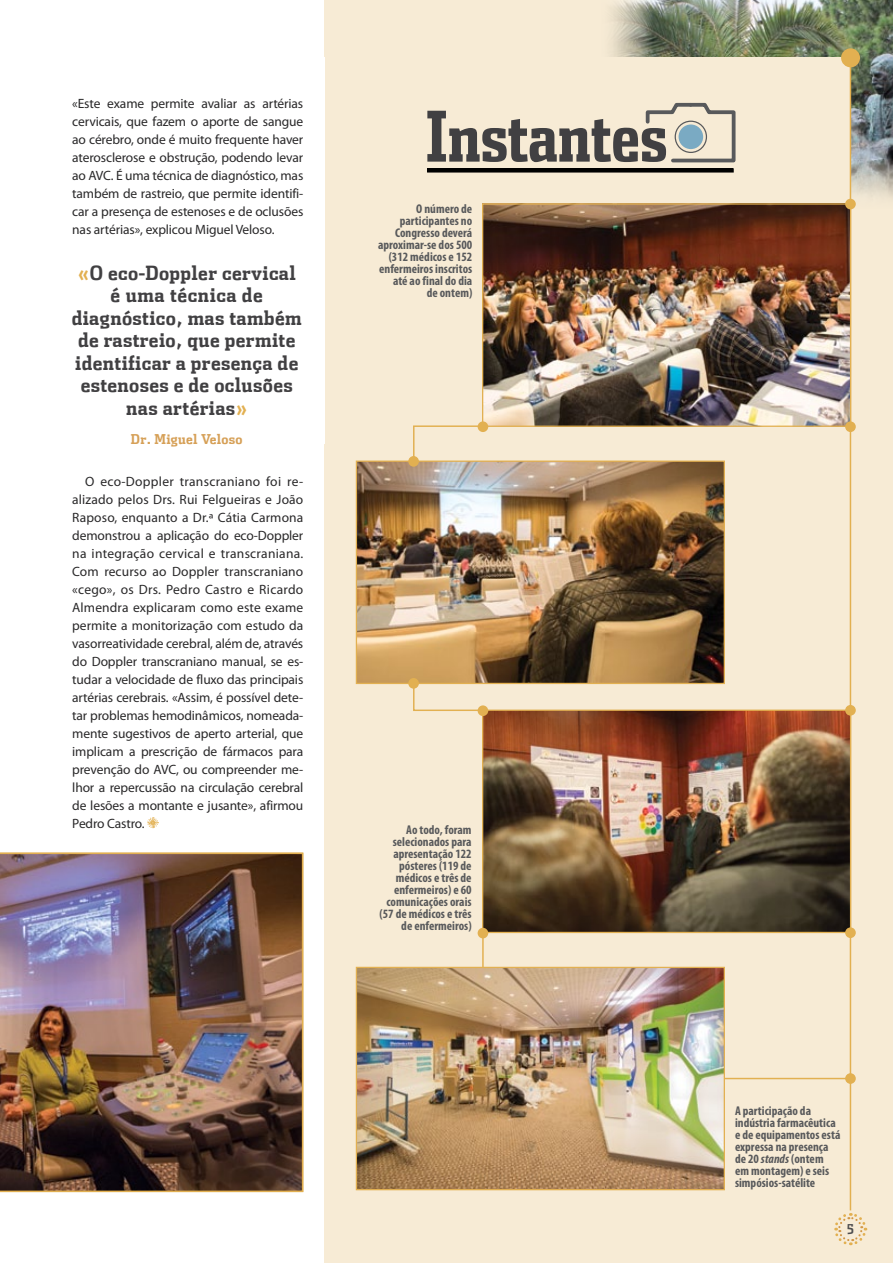
<style>
.page{position:relative;width:893px;height:1263px;background:#fff}
.page>*{position:absolute;margin:0;border:0;box-sizing:border-box;transform-origin:0 0}
.t1{font:700 69.6px "Dispatch Comp Tab";color:#414042}
.t2{font:700 19.5px/22.5px "Dispatch Cond Tab";letter-spacing:.02em;color:#414042;text-align:center}
.t3{font:13.5px/18px "Myriad Pro";letter-spacing:-.01em;color:#292829;text-align:justify}
.t4{font:700 13.5px "Dispatch Cond Tab";letter-spacing:.02em;color:#d6a057}
.t5{font:700 13.5px "Dispatch Comp";color:#4d4d4f}
.t6{font:700 condensed 12.75px/12px "Myriad Pro";color:#58595b;text-align:right}
.s1{font-size:20.25px;color:#e2b051}
.s2{font-style:italic}
</style>
<div class="page">
<div style="left:325px;top:0;width:568px;height:1263px;background:#f7ebd5"></div>
<img style="left:610px;top:0;width:283px;height:213px">
<svg style="left:147px;top:817px;width:12px;height:12px"></svg>
<img style="left:0;top:853px;width:303px;height:339px">
<div style="left:325px;top:58px;width:525px;height:1205px;background:#f7ebd5"></div>
<svg style="left:645px;top:102px;width:91px;height:61px"></svg>
<div style="left:675px;top:121px;width:32px;height:32px;border:1px solid #58595b;border-radius:50%"></div>
<div style="left:678px;top:125px;width:25px;height:24px;background:#7aaac3;border-radius:50%"></div>
<hr style="left:428px;top:169px;width:305px;height:3px;background:#000">
<div style="left:427px;top:168px;width:307px;height:5px;border:1px solid #000"></div>
<hr style="left:482px;top:933px;width:2px;height:72px;background:#e2b051">
<hr style="left:673px;top:1078px;width:177px;height:1px;background:#e2b051">
<div style="left:845px;top:1073px;width:11px;height:11px;background:#e2b051;border-radius:50%"></div>
<svg style="left:834px;top:1213px;width:34px;height:33px"></svg>
<div style="left:841px;top:48px;width:19px;height:19px;background:#e2b051;border-radius:50%"></div>
<hr style="left:850px;top:56px;width:1px;height:1154px;background:#e2b051">
<img style="left:484px;top:205px;width:365px;height:220px">
<div style="left:482px;top:203px;width:369px;height:224px;border:1px solid #e2b051"></div>
<img style="left:484px;top:711px;width:365px;height:220px">
<div style="left:482px;top:709px;width:369px;height:224px;border:1px solid #e2b051"></div>
<img style="left:358px;top:969px;width:365px;height:219px">
<div style="left:356px;top:967px;width:369px;height:223px;border:1px solid #e2b051"></div>
<div style="left:845px;top:199px;width:11px;height:10px;background:#e2b051;border-radius:50%"></div>
<div style="left:845px;top:421px;width:11px;height:11px;background:#e2b051;border-radius:50%"></div>
<svg style="left:413px;top:425px;width:71px;height:287px"></svg>
<img style="left:358px;top:462px;width:365px;height:220px">
<div style="left:356px;top:460px;width:369px;height:224px;border:1px solid #e2b051"></div>
<div style="left:408px;top:456px;width:11px;height:11px;background:#e2b051;border-radius:50%"></div>
<div style="left:408px;top:678px;width:11px;height:11px;background:#e2b051;border-radius:50%"></div>
<div style="left:478px;top:705px;width:10px;height:11px;background:#e2b051;border-radius:50%"></div>
<div style="left:478px;top:421px;width:10px;height:11px;background:#e2b051;border-radius:50%"></div>
<div style="left:845px;top:705px;width:11px;height:11px;background:#e2b051;border-radius:50%"></div>
<div style="left:845px;top:927px;width:11px;height:11px;background:#e2b051;border-radius:50%"></div>
<div style="left:478px;top:928px;width:10px;height:10px;background:#e2b051;border-radius:50%"></div>
<p class="t3" style="left:72px;top:94px;width:233px">«Este exame permite avaliar as artérias cervicais, que fazem o aporte de sangue ao cérebro, onde é muito frequente haver aterosclerose e obstrução, podendo levar ao AVC. É uma técnica de diagnóstico, mas também de rastreio, que permite identifi&shy;car a presença de estenoses e de oclusões nas artérias», explicou Miguel Veloso.</p>
<h2 class="t2" style="left:72px;top:261px;width:232px"><span class="s1">«</span>O eco-Doppler cervical é uma técnica de diagnóstico, mas também de rastreio, que permite identificar a presença de estenoses e de oclusões nas artérias<span class="s1">»</span></h2>
<p class="t4" style="left:131px;top:431px;width:113px">Dr. Miguel Veloso</p>
<p class="t3" style="left:72px;top:472px;width:233px;text-indent:13px">O eco-Doppler transcraniano foi re&shy;alizado pelos Drs. Rui Felgueiras e João Raposo, enquanto a Dr.ª Cátia Carmona demonstrou a aplicação do eco-Doppler na integração cervical e transcraniana.<br>Com recurso ao Doppler transcraniano «cego», os Drs. Pedro Castro e Ricardo Almendra explicaram como este exame permite a monitorização com estudo da vasorreatividade cerebral, além de, através do Doppler transcraniano manual, se es&shy;tudar a velocidade de fluxo das principais artérias cerebrais. «Assim, é possível dete&shy;tar problemas hemodinâmicos, nomeada&shy;mente sugestivos de aperto arterial, que implicam a prescrição de fármacos para prevenção do AVC, ou compreender me&shy;lhor a repercussão na circulação cerebral de lesões a montante e jusante», afirmou Pedro Castro.</p>
<h1 class="t1" style="left:426px;top:93px;width:243px">Instantes</h1>
<p class="t6" style="left:378px;top:202px;width:96px">O número de participantes no<br>Congresso deverá aproximar-se dos 500 (312 médicos e 152 enfermeiros inscritos até ao final do dia<br>de ontem)</p>
<p class="t6" style="left:380px;top:824px;width:94px">Ao todo, foram selecionados para apresentação 122 pósteres (119 de médicos e três de enfermeiros) e 60 comunicações orais (57 de médicos e três de enfermeiros)</p>
<p class="t6" style="left:735px;top:1105px;width:107px;text-align:left">A participação da indústria farmacêutica e de equipamentos está expressa na presença de 20 <span class="s2">stands</span> (ontem em montagem) e seis simpósios-satélite</p>
<p class="t5" style="left:847px;top:1221px;width:8px">5</p>
</div>
